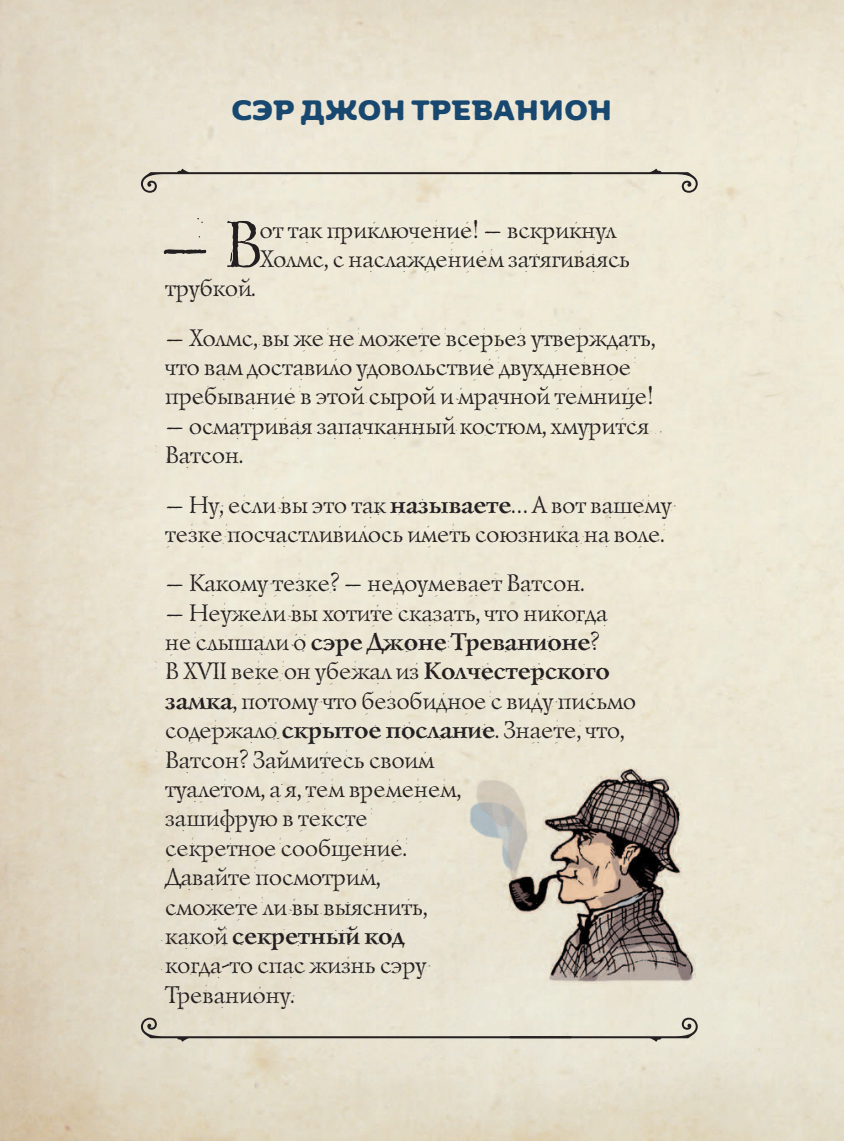
<style>
.page{position:relative;width:844px;height:1141px;background:#fff}
.page>*{position:absolute;margin:0;border:0;box-sizing:border-box;transform-origin:0 0}
.t1{font:67.55px "Lazurski Antique Display C";color:#231f20}
.t2{font:700 28px "Moreno Rough Two";color:#18486f}
.t3{font:24.5px/29.4px "Lazurski Antique Display C";color:#231f20}
.s1{font-weight:700}
</style>
<div class="page">
<img style="left:0;top:0;width:843px;height:1141px">
<svg style="left:141px;top:169px;width:556px;height:24px;background:#d8d2c3"></svg>
<svg style="left:141px;top:1018px;width:556px;height:24px;background:#d3cebf"></svg>
<img style="left:463px;top:750px;width:268px;height:237px">
<p class="t2" style="left:231px;top:96px;width:382px">СЭР ДЖОН ТРЕВАНИОН</p>
<h1 class="t1" style="left:155px;top:208px;width:154px">– В</h1>
<p class="t3" style="left:258px;top:216px;width:371px">от такприключение! – вскрикнул<br>Холмс, с наслаждением затягиваясь</p>
<p class="t3" style="left:164px;top:274px;width:91px">трубкой.</p>
<p class="t3" style="left:164px;top:324px;width:497px">– Холмс, выженеможетевсерьез утверждать, что вам доставило удовольствиедвухдневное пребываниев этой сырой и мрачной темнице!</p>
<p class="t3" style="left:164px;top:412px;width:501px">– осматриваязапачканный костюм, хмурится<br>Ватсон.</p>
<p class="t3" style="left:164px;top:490px;width:510px">– Ну, если выэто так<span class="s1">называете</span>... А вот вашему тезкепосчастливилось иметь союзника на воле.</p>
<p class="t3" style="left:164px;top:569px;width:420px">– Какому тезке? – недоумевает Ватсон.</p>
<p class="t3" style="left:164px;top:599px;width:472px">– Неужели выхотитесказать, что никогда неслышали о <span class="s1">сэре Джоне Треванионе</span>?<br>ВXVII векеон убежал из <span class="s1">Колчестерского замка</span>, потому что безобидноес виду письмо содержало <span class="s1">скрытое послание</span>. Знаете, что,<br>Ватсон? Займитесь своим<br>туалетом, а я, тем временем,<br>зашифрую в тексте<br>секретноесообщение.<br>Давайтепосмотрим,<br>сможетели вывыяснить,<br>какой <span class="s1">секретный код<br></span>когда-то спас жизнь сэру<br>Треваниону.</p>
</div>
